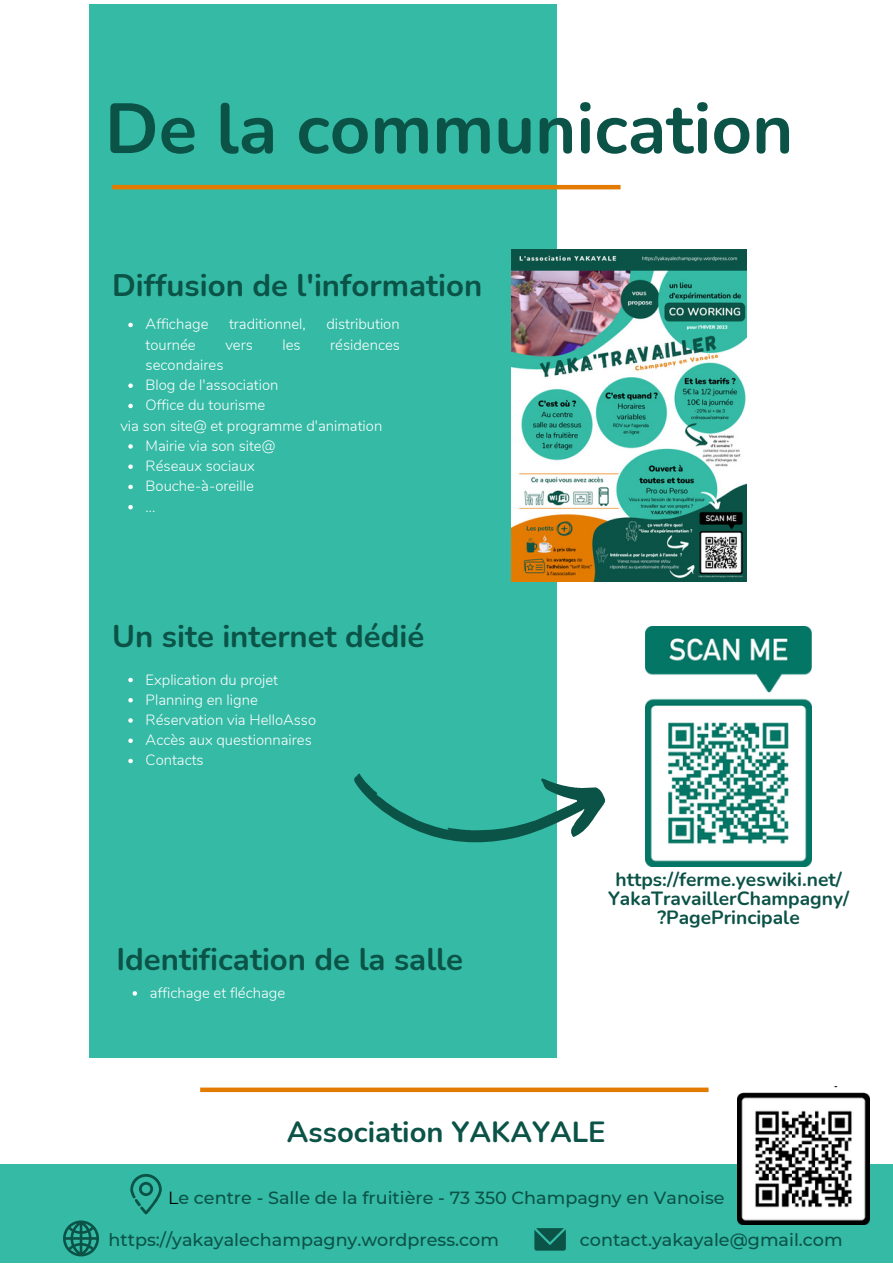
<style>
.page{position:relative;width:893px;height:1264px;background:#fff}
.page>*{position:absolute;margin:0;border:0;box-sizing:border-box;transform-origin:0 0}
.t1{font:700 70.5px "Nunito";color:#0b5247}
.t2{font:700 31.2px "Nunito";color:#0b5247}
.t3{font:700 29.1px "Nunito";color:#0b5247}
.t4{font:700 19.2px/19px "Nunito";color:#0b5247;text-align:center}
.t5{font:500 17.55px "Montserrat";color:#0b5247}
.t6{font:300 14.85px/20.2px "Nunito";color:#fff}
.s1{font-weight:400;color:#000}
</style>
<div class="page">
<div style="left:89px;top:4px;width:467px;height:1053px;background:#34baa5"></div>
<hr style="left:112px;top:185px;width:508px;height:4px;background:#e27b00">
<img style="left:645px;top:626px;width:166px;height:240px">
<svg style="left:354px;top:773px;width:252px;height:72px"></svg>
<img style="left:511px;top:250px;width:235px;height:331px">
<div style="left:0;top:1163px;width:892px;height:99px;background:#34baa5"></div>
<svg style="left:63px;top:1220px;width:36px;height:36px"></svg>
<svg style="left:534px;top:1228px;width:32px;height:22px"></svg>
<svg style="left:130px;top:1174px;width:32px;height:40px"></svg>
<img style="left:737px;top:1086px;width:132px;height:138px">
<svg style="left:128px;top:677px;width:5px;height:5px"></svg>
<svg style="left:128px;top:698px;width:5px;height:4px"></svg>
<svg style="left:128px;top:718px;width:5px;height:4px"></svg>
<svg style="left:128px;top:738px;width:5px;height:5px"></svg>
<svg style="left:128px;top:758px;width:5px;height:5px"></svg>
<svg style="left:132px;top:991px;width:5px;height:4px"></svg>
<svg style="left:128px;top:323px;width:5px;height:4px"></svg>
<svg style="left:128px;top:383px;width:5px;height:5px"></svg>
<svg style="left:128px;top:404px;width:5px;height:4px"></svg>
<svg style="left:128px;top:444px;width:5px;height:4px"></svg>
<svg style="left:128px;top:464px;width:5px;height:5px"></svg>
<svg style="left:128px;top:484px;width:5px;height:5px"></svg>
<svg style="left:128px;top:505px;width:5px;height:4px"></svg>
<div style="left:200px;top:1087px;width:508px;height:5px;background:#e27b00"></div>
<h1 class="t1" style="left:105px;top:82px;width:690px">De la communication</h1>
<h2 class="t2" style="left:112px;top:264px;width:371px">Diffusion de l'information</h2>
<p class="t6" style="left:146px;top:314px;width:64px">Affichage</p>
<p class="t6" style="left:229px;top:314px;width:78px">traditionnel,</p>
<p class="t6" style="left:326px;top:314px;width:75px">distribution</p>
<p class="t6" style="left:146px;top:335px;width:52px">tournée</p>
<p class="t6" style="left:225px;top:335px;width:29px">vers</p>
<p class="t6" style="left:282px;top:335px;width:20px">les</p>
<p class="t6" style="left:330px;top:335px;width:71px">résidences</p>
<p class="t6" style="left:146px;top:355px;width:134px">secondaires<br>Blog de l'association<br>Office du tourisme</p>
<p class="t6" style="left:146px;top:436px;width:131px">Mairie via son site@<br>Réseaux sociaux<br>Bouche-à-oreille<br>...</p>
<p class="t6" style="left:120px;top:415px;width:263px">via son site@ et programme d'animation</p>
<h2 class="t2" style="left:112px;top:615px;width:313px">Un site internet dédié</h2>
<p class="t6" style="left:146px;top:669px;width:172px">Explication du projet<br>Planning en ligne<br>Réservation via HelloAsso<br>Accès aux questionnaires<br>Contacts</p>
<h2 class="t2" style="left:116px;top:938px;width:348px">Identification de la salle</h2>
<p class="t6" style="left:150px;top:982px;width:137px">affichage et fléchage</p>
<p class="t4" style="left:608px;top:870px;width:242px">https://ferme.yeswiki.net/<br>YakaTravaillerChampagny/ ?PagePrincipale</p>
<h3 class="t3" style="left:287px;top:1112px;width:320px">Association YAKAYALE</h3>
<p class="t5" style="left:168px;top:1187px;width:558px"><span class="s1">L</span>e centre - Salle de la fruitière - 73 350 Champagny en Vanoise</p>
<p class="t5" style="left:109px;top:1228px;width:392px">https://yakayalechampagny.wordpress.com</p>
<p class="t5" style="left:579px;top:1228px;width:264px">contact.yakayale@gmail.com</p>
</div>
